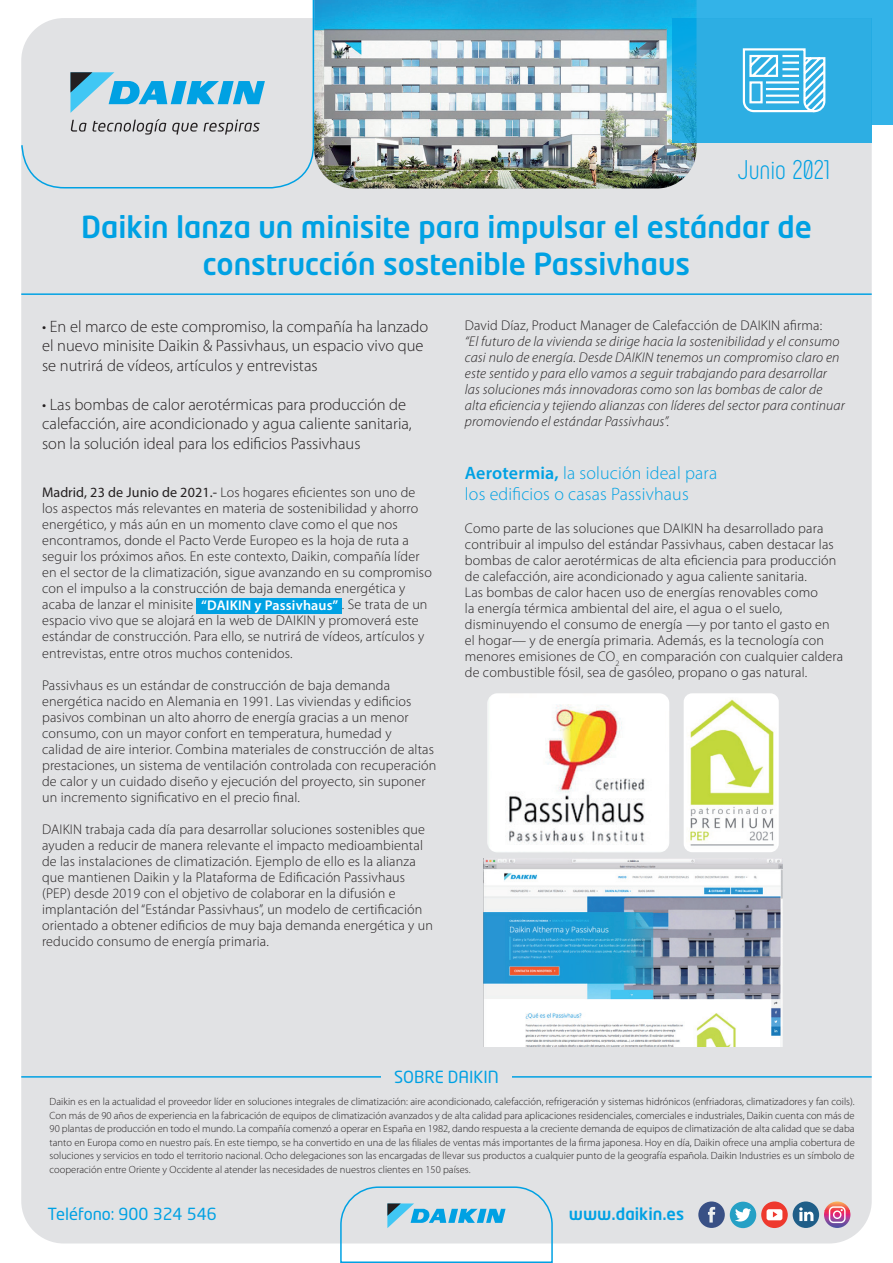
<style>
.page{position:relative;width:893px;height:1263px;background:#fff}
.page>*{position:absolute;margin:0;border:0;box-sizing:border-box;transform-origin:0 0}
.t1{font:500 30px/37.5px "Neo Tech Std";color:#00a1e3;text-align:center}
.t2{font:300 27px "Phenomena";color:#00a1e3}
.t3{font:300 18px/21px "Myriad Pro";letter-spacing:.01em;color:#00a1e3}
.t4{font:300 16.5px/19.5px "Myriad Pro";color:#231f20}
.t5{font:16.5px "Neo Tech Std";color:#00a1e3}
.t6{font:500 16.5px "Neo Tech Std";color:#00a1e3}
.t7{font:300 14.1px/16px "Myriad Pro";letter-spacing:.01em;color:#231f20}
.t8{font:italic 300 14.1px/16px "Myriad Pro";letter-spacing:.01em;color:#231f20}
.t9{font:300 10.5px/13.5px "Myriad Pro";color:#231f20;text-align:justify}
.s1{font-weight:400}
.s2{font-weight:600;color:#fff}
.s3{font-weight:600}
</style>
<div class="page">
<div style="left:696px;top:0;width:197px;height:124px;background:#33b3e8"></div>
<div style="left:21px;top:142px;width:851px;height:1101px;background:#e1e2e4"></div>
<img style="left:315px;top:0;width:381px;height:188px">
<svg style="left:21px;top:0;width:294px;height:189px"></svg>
<svg style="left:339px;top:1186px;width:215px;height:77px"></svg>
<div style="left:793px;top:1201px;width:26px;height:27px;background:#1f5e88;border-radius:50%"></div>
<svg style="left:799px;top:1207px;width:14px;height:14px"></svg>
<div style="left:730px;top:1202px;width:26px;height:26px;background:#25a0c5;border-radius:50%"></div>
<svg style="left:735px;top:1208px;width:16px;height:13px"></svg>
<svg style="left:761px;top:1201px;width:27px;height:27px"></svg>
<svg style="left:766px;top:1209px;width:16px;height:11px"></svg>
<div style="left:698px;top:1201px;width:27px;height:27px;background:#395085;border-radius:50%"></div>
<svg style="left:708px;top:1207px;width:7px;height:15px"></svg>
<svg style="left:824px;top:1201px;width:26px;height:27px"></svg>
<svg style="left:829px;top:1206px;width:17px;height:17px"></svg>
<hr style="left:21px;top:1076px;width:851px;height:1px;background:#00a1e3">
<div style="left:381px;top:1070px;width:131px;height:13px;background:#e1e2e4"></div>
<svg style="left:70px;top:72px;width:195px;height:41px"></svg>
<svg style="left:71px;top:119px;width:189px;height:16px"></svg>
<div style="left:197px;top:598px;width:145px;height:16px;background:#00a1e3"></div>
<svg style="left:672px;top:18px;width:200px;height:124px"></svg>
<svg style="left:742px;top:47px;width:85px;height:67px"></svg>
<hr style="left:21px;top:293px;width:851px;height:2px;background:#00a1e3">
<img style="left:484px;top:858px;width:298px;height:189px">
<img style="left:487px;top:693px;width:182px;height:159px">
<img style="left:684px;top:693px;width:95px;height:159px">
<h2 class="t2" style="left:738px;top:154px;width:94px">Junio 2021</h2>
<h1 class="t1" style="left:81px;top:207px;width:732px">Daikin lanza un minisite para impulsar el estándar de construcción sostenible Passivhaus</h1>
<p class="t4" style="left:42px;top:316px;width:387px">• En el marco de este compromiso, la compañía ha lanzado el nuevo minisite Daikin &amp; Passivhaus, un espacio vivo que se nutrirá de vídeos, artículos y entrevistas</p>
<p class="t4" style="left:42px;top:394px;width:371px">• Las bombas de calor aerotérmicas para producción de calefacción, aire acondicionado y agua caliente sanitaria, son la solución ideal para los edificios Passivhaus</p>
<p class="t7" style="left:42px;top:484px;width:391px"><span class="s1">Madrid, 23 de Junio de 2021.-</span> Los hogares eficientes son uno de los aspectos más relevantes en materia de sostenibilidad y ahorro energético, y más aún en un momento clave como el que nos encontramos, donde el Pacto Verde Europeo es la hoja de ruta a seguir los próximos años. En este contexto, Daikin, compañía líder en el sector de la climatización, sigue avanzando en su compromiso con el impulso a la construcción de baja demanda energética y acaba de lanzar el minisite <span class="s2">“DAIKIN y Passivhaus”</span> . Se trata de un espacio vivo que se alojará en la web de DAIKIN y promoverá este estándar de construcción. Para ello, se nutrirá de vídeos, artículos y entrevistas, entre otros muchos contenidos.</p>
<p class="t7" style="left:42px;top:677px;width:396px">Passivhaus es un estándar de construcción de baja demanda energética nacido en Alemania en 1991. Las viviendas y edificios pasivos combinan un alto ahorro de energía gracias a un menor consumo, con un mayor confort en temperatura, humedad y<br>calidad de aire interior. Combina materiales de construcción de altas prestaciones, un sistema de ventilación controlada con recuperación de calor y un cuidado diseño y ejecución del proyecto, sin suponer un incremento significativo en el precio final.</p>
<p class="t7" style="left:42px;top:821px;width:392px">DAIKIN trabaja cada día para desarrollar soluciones sostenibles que ayuden a reducir de manera relevante el impacto medioambiental de las instalaciones de climatización. Ejemplo de ello es la alianza que mantienen Daikin y la Plataforma de Edificación Passivhaus (PEP) desde 2019 con el objetivo de colaborar en la difusión e implantación del “Estándar Passivhaus”, un modelo de certificación orientado a obtener edificios de muy baja demanda energética y un reducido consumo de energía primaria.</p>
<p class="t7" style="left:465px;top:317px;width:359px">David Díaz, Product Manager de Calefacción de DAIKIN afirma:</p>
<p class="t8" style="left:465px;top:334px;width:381px">“El futuro de la vivienda se dirige hacia la sostenibilidad y el consumo casi nulo de energía. Desde DAIKIN tenemos un compromiso claro en este sentido y para ello vamos a seguir trabajando para desarrollar las soluciones más innovadoras como son las bombas de calor de alta eficiencia y tejiendo alianzas con líderes del sector para continuar promoviendo el estándar Passivhaus”.</p>
<p class="t3" style="left:465px;top:463px;width:254px"><span class="s3">Aerotermia,</span> la solución ideal para los edificios o casas Passivhaus</p>
<p class="t7" style="left:465px;top:520px;width:380px">Como parte de las soluciones que DAIKIN ha desarrollado para contribuir al impulso del estándar Passivhaus, caben destacar las bombas de calor aerotérmicas de alta eficiencia para producción de calefacción, aire acondicionado y agua caliente sanitaria.<br>Las bombas de calor hacen uso de energías renovables como<br>la energía térmica ambiental del aire, el agua o el suelo, disminuyendo el consumo de energía —y por tanto el gasto en el hogar— y de energía primaria. Además, es la tecnología con menores emisiones de CO<sub>2</sub> en comparación con cualquier caldera de combustible fósil, sea de gasóleo, propano o gas natural.</p>
<p class="t5" style="left:394px;top:1067px;width:106px">SOBRE DAIKIN</p>
<p class="t9" style="left:50px;top:1095px;width:807px">Daikin es en la actualidad el proveedor líder en soluciones integrales de climatización: aire acondicionado, calefacción, refrigeración y sistemas hidrónicos (enfriadoras, climatizadores y fan coils).<br>Con más de 90 años de experiencia en la fabricación de equipos de climatización avanzados y de alta calidad para aplicaciones residenciales, comerciales e industriales, Daikin cuenta con más de 90 plantas de producción en todo el mundo. La compañía comenzó a operar en España en 1982, dando respuesta a la creciente demanda de equipos de climatización de alta calidad que se daba tanto en Europa como en nuestro país. En este tiempo, se ha convertido en una de las filiales de ventas más importantes de la firma japonesa. Hoy en día, Daikin ofrece una amplia cobertura de soluciones y servicios en todo el territorio nacional. Ocho delegaciones son las encargadas de llevar sus productos a cualquier punto de la geografía española. Daikin Industries es un símbolo de cooperación entre Oriente y Occidente al atender las necesidades de nuestros clientes en 150 países.</p>
<p class="t5" style="left:48px;top:1204px;width:171px">Teléfono: 900 324 546</p>
<p class="t6" style="left:569px;top:1204px;width:117px">www.daikin.es</p>
</div>
